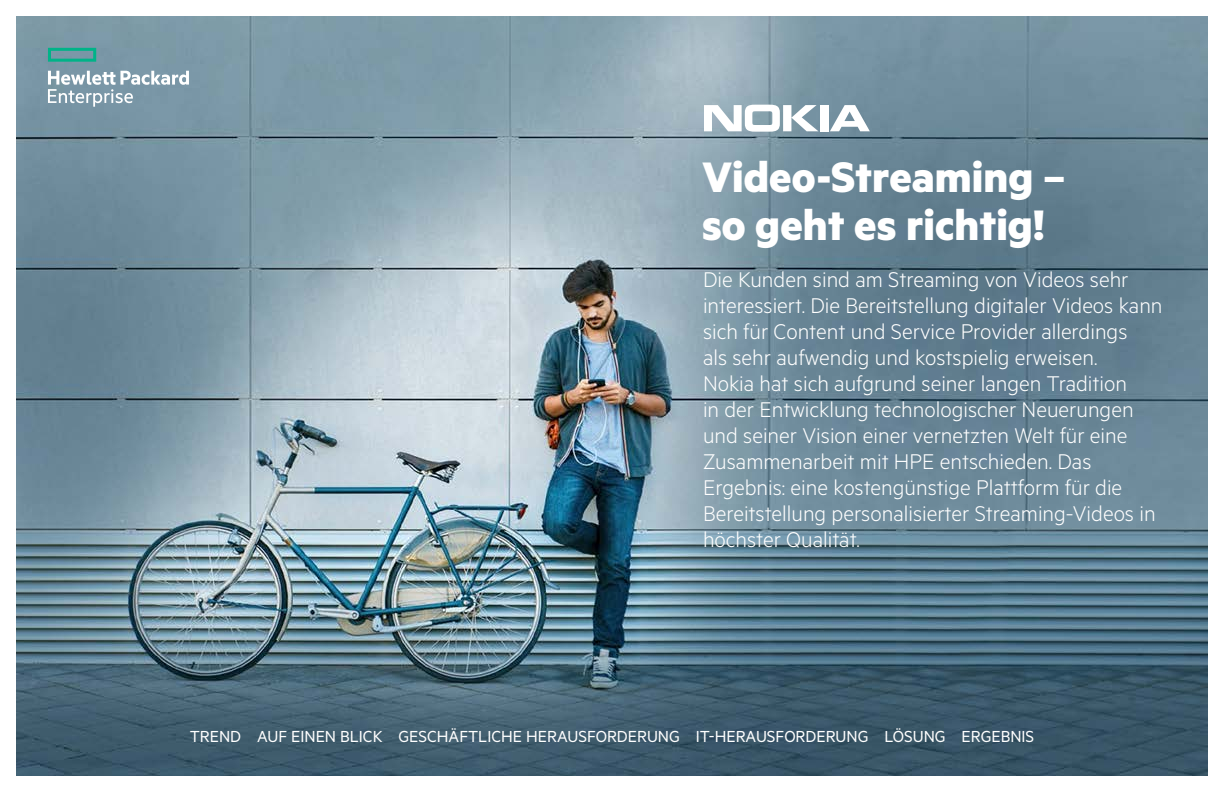
<style>
.page{position:relative;width:1224px;height:792px;background:#fff}
.page>*{position:absolute;margin:0;border:0;box-sizing:border-box;transform-origin:0 0}
.t1{font:700 48px/48px "Metric HPE";color:#fff}
.t2{font:300 24px/26px "Metric HPE";color:#fff}
.t3{font:18px "Metric HPE";color:#fff}
</style>
<div class="page">
<img style="left:16px;top:16px;width:1192px;height:760px">
<svg style="left:48px;top:48px;width:48px;height:14px"></svg>
<svg style="left:48px;top:71px;width:141px;height:36px"></svg>
<svg style="left:704px;top:105px;width:114px;height:27px"></svg>
<div style="left:820px;top:105px;width:8px;height:26px;background:#fff"></div>
<svg style="left:830px;top:105px;width:40px;height:26px"></svg>
<h1 class="t1" style="left:702px;top:152px;width:365px">Video-Streaming – so geht es richtig!</h1>
<p class="t2" style="left:703px;top:266px;width:461px">Die Kunden sind am Streaming von Videos sehr interessiert. Die Bereitstellung digitaler Videos kann sich für Content und Service Provider allerdings<br>als sehr aufwendig und kostspielig erweisen.<br>Nokia hat sich aufgrund seiner langen Tradition<br>in der Entwicklung technologischer Neuerungen und seiner Vision einer vernetzten Welt für eine Zusammenarbeit mit HPE entschieden. Das Ergebnis: eine kostengünstige Plattform für die Bereitstellung personalisierter Streaming-Videos in höchster Qualität.</p>
<p class="t3" style="left:190px;top:726px;width:846px">TREND AUF EINEN BLICK GESCHÄFTLICHE HERAUSFORDERUNG IT-HERAUSFORDERUNG LÖSUNG ERGEBNIS</p>
</div>
